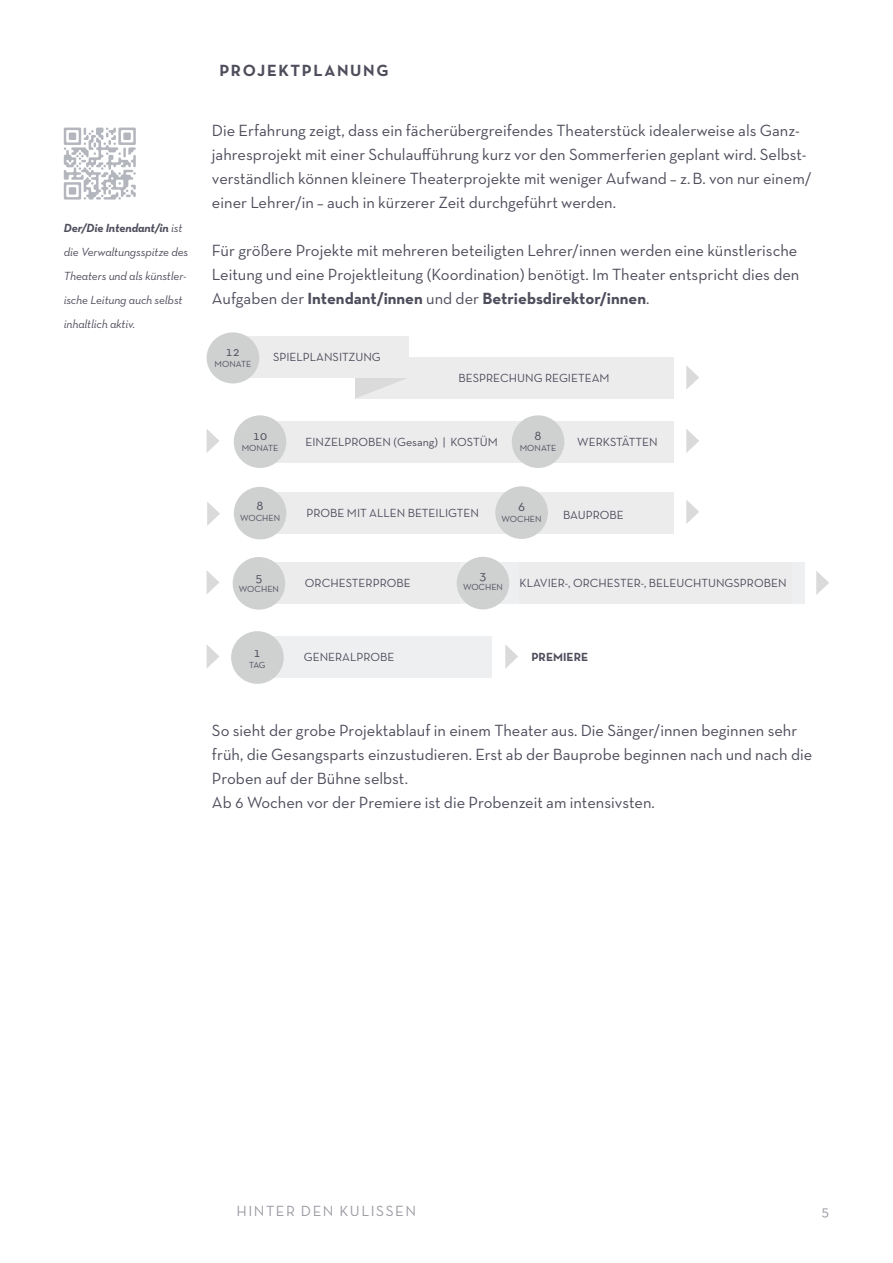
<style>
.page{position:relative;width:893px;height:1263px;background:#fff}
.page>*{position:absolute;margin:0;border:0;box-sizing:border-box;transform-origin:0 0}
.t1{font:16.5px/24px "Neutra Text TF";color:#4d4d5c}
.t2{font:700 16.5px "Neutra Text TF";letter-spacing:.1em;color:#4d4d5c}
.t3{font:15px "Neutra Text TF";letter-spacing:.1em;color:#9c9aa3}
.t4{font:13.5px "Neutra Text TF";color:#4d4d5c}
.t5{font:12px "Neutra Text TF";color:#4d4d5c}
.t6{font:italic 12px/24px "Neutra Text TF";letter-spacing:-.01em;color:#4d4d5c}
.t7{font:700 12px "Neutra Text TF";color:#4d4d5c}
.t8{font:9px "Neutra Text TF";color:#4d4d5c}
.s1{font-weight:700}
</style>
<div class="page">
<svg style="left:64px;top:128px;width:72px;height:72px"></svg>
<div style="left:260px;top:492px;width:246px;height:42px;background:#ececed"></div>
<div style="left:234px;top:487px;width:52px;height:52px;background:#cfd0d0;border-radius:50%"></div>
<div style="left:355px;top:357px;width:319px;height:42px;background:#ececed"></div>
<svg style="left:355px;top:378px;width:51px;height:20px"></svg>
<div style="left:233px;top:337px;width:175px;height:41px;background:#ececed"></div>
<div style="left:207px;top:332px;width:52px;height:51px;background:#cfd0d0;border-radius:50%"></div>
<div style="left:263px;top:421px;width:272px;height:41px;background:#ececed"></div>
<div style="left:234px;top:415px;width:52px;height:53px;background:#cfd0d0;border-radius:50%"></div>
<div style="left:538px;top:421px;width:136px;height:41px;background:#ececed"></div>
<div style="left:512px;top:415px;width:52px;height:53px;background:#cfd0d0;border-radius:50%"></div>
<div style="left:260px;top:562px;width:230px;height:41px;background:#ececed"></div>
<div style="left:233px;top:557px;width:52px;height:53px;background:#cfd0d0;border-radius:50%"></div>
<div style="left:460px;top:562px;width:344px;height:42px;background:#eeeff1"></div>
<div style="left:457px;top:557px;width:52px;height:52px;background:#cfd0d0;border-radius:50%"></div>
<div style="left:519px;top:562px;width:273px;height:42px;background:#ececed"></div>
<div style="left:492px;top:492px;width:182px;height:42px;background:#ececed"></div>
<div style="left:495px;top:486px;width:53px;height:53px;background:#cfd0d0;border-radius:50%"></div>
<div style="left:273px;top:636px;width:219px;height:42px;background:#eeeff1"></div>
<div style="left:231px;top:631px;width:53px;height:53px;background:#cfd0d0;border-radius:50%"></div>
<svg style="left:686px;top:365px;width:13px;height:24px"></svg>
<svg style="left:686px;top:429px;width:13px;height:24px"></svg>
<svg style="left:816px;top:571px;width:13px;height:24px"></svg>
<svg style="left:686px;top:500px;width:13px;height:24px"></svg>
<svg style="left:505px;top:645px;width:13px;height:24px"></svg>
<svg style="left:207px;top:429px;width:12px;height:23px"></svg>
<svg style="left:207px;top:502px;width:13px;height:24px"></svg>
<svg style="left:207px;top:571px;width:12px;height:23px"></svg>
<svg style="left:207px;top:645px;width:12px;height:23px"></svg>
<p class="t6" style="left:64px;top:215px;width:126px"><span class="s1">Der/Die Intendant/in</span> ist die Verwaltungsspitze des<br>Theaters und als künstler&shy;ische Leitung auch selbst inhaltlich aktiv.</p>
<p class="t2" style="left:219px;top:60px;width:171px">PROJEKTPLANUNG</p>
<p class="t1" style="left:212px;top:118px;width:601px">Die Erfahrung zeigt, dass ein fächerübergreifendes Theaterstück idealerweise als Ganz&shy;jahresprojekt mit einer Schulaufführung kurz vor den Sommerferien geplant wird. Selbst&shy;verständlich können kleinere Theaterprojekte mit weniger Aufwand – z.B. von nur einem/ einer Lehrer/in – auch in kürzerer Zeit durchgeführt werden.</p>
<p class="t1" style="left:212px;top:238px;width:589px">Für größere Projekte mit mehreren beteiligten Lehrer/innen werden eine künstlerische<br>Leitung und eine Projektleitung (Koordination) benötigt. Im Theater entspricht dies den<br>Aufgaben der <span class="s1">Intendant/innen</span> und der <span class="s1">Betriebsdirektor/innen</span>.</p>
<p class="t4" style="left:226px;top:344px;width:16px">12</p>
<p class="t8" style="left:215px;top:358px;width:38px">MONATE</p>
<p class="t5" style="left:273px;top:350px;width:109px">SPIELPLANSITZUNG</p>
<p class="t5" style="left:458px;top:371px;width:153px">BESPRECHUNG REGIETEAM</p>
<p class="t4" style="left:535px;top:427px;width:9px">8</p>
<p class="t8" style="left:520px;top:442px;width:38px">MONATE</p>
<p class="t4" style="left:253px;top:427px;width:16px">10</p>
<p class="t8" style="left:242px;top:442px;width:38px">MONATE</p>
<p class="t5" style="left:305px;top:434px;width:194px">EINZELPROBEN (Gesang) | KOSTÜM</p>
<p class="t5" style="left:577px;top:435px;width:82px">WERKSTÄTTEN</p>
<p class="t4" style="left:257px;top:497px;width:9px">8</p>
<p class="t8" style="left:240px;top:512px;width:42px">WOCHEN</p>
<p class="t5" style="left:306px;top:506px;width:174px">PROBE MIT ALLEN BETEILIGTEN</p>
<p class="t4" style="left:518px;top:498px;width:9px">6</p>
<p class="t8" style="left:502px;top:513px;width:42px">WOCHEN</p>
<p class="t5" style="left:563px;top:507px;width:62px">BAUPROBE</p>
<p class="t4" style="left:255px;top:569px;width:9px">5</p>
<p class="t8" style="left:239px;top:584px;width:42px">WOCHEN</p>
<p class="t5" style="left:305px;top:576px;width:107px">ORCHESTERPROBE</p>
<p class="t4" style="left:479px;top:567px;width:9px">3</p>
<p class="t8" style="left:463px;top:582px;width:42px">WOCHEN</p>
<p class="t5" style="left:519px;top:576px;width:269px">KLAVIER-, ORCHESTER-, BELEUCHTUNGSPROBEN</p>
<p class="t4" style="left:254px;top:644px;width:9px">1</p>
<p class="t8" style="left:249px;top:659px;width:18px">TAG</p>
<p class="t5" style="left:304px;top:649px;width:92px">GENERALPROBE</p>
<p class="t7" style="left:531px;top:649px;width:58px">PREMIERE</p>
<p class="t1" style="left:212px;top:718px;width:602px">So sieht der grobe Projektablauf in einem Theater aus. Die Sänger/innen beginnen sehr früh, die Gesangsparts einzustudieren. Erst ab der Bauprobe beginnen nach und nach die Proben auf der Bühne selbst.<br>Ab 6 Wochen vor der Premiere ist die Probenzeit am intensivsten.</p>
<p class="t3" style="left:236px;top:1202px;width:181px">HINTER DEN KULISSEN</p>
<p class="t3" style="left:821px;top:1202px;width:9px">5</p>
</div>
